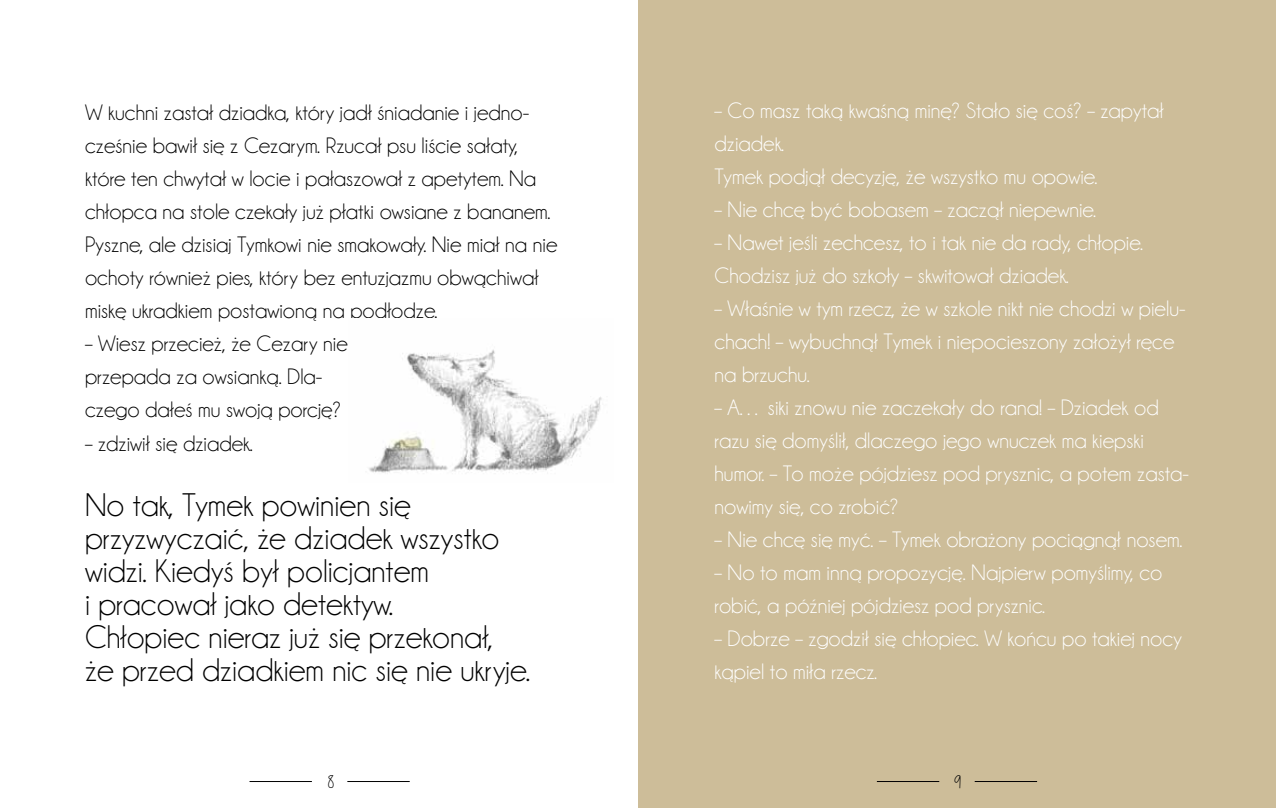
<style>
.page{position:relative;width:1276px;height:808px;background:#fff}
.page>*{position:absolute;margin:0;border:0;box-sizing:border-box;transform-origin:0 0}
.t1{font:33px/33px "Champagne&Limousines";color:#000}
.t2{font:22.5px/33px "Champagne&Limousines";color:#fff}
.t3{font:22.5px/33px "Champagne&Limousines";color:#000}
.t4{font:18px "Alittlesunshine";color:#000}
</style>
<div class="page">
<hr style="left:249px;top:781px;width:63px;height:1px;background:#000">
<hr style="left:347px;top:781px;width:63px;height:1px;background:#000">
<div style="left:638px;top:0;width:638px;height:808px;background:#cdbd99"></div>
<img style="left:369px;top:349px;width:233px;height:124px">
<hr style="left:877px;top:781px;width:62px;height:1px;background:#000">
<hr style="left:974px;top:781px;width:63px;height:1px;background:#000">
<p class="t3" style="left:85px;top:97px;width:474px">W kuchni zastał dziadka, który jadł śniadanie i jedno&shy;cześnie bawił się z Cezarym. Rzucał psu liście sałaty, które ten chwytał w locie i pałaszował z apetytem. Na chłopca na stole czekały już płatki owsiane z bananem.<br>Pyszne, ale dzisiaj Tymkowi nie smakowały. Nie miał na nie ochoty również pies, który bez entuzjazmu obwąchiwał miskę ukradkiem postawioną na podłodze.</p>
<p class="t3" style="left:85px;top:328px;width:264px">– Wiesz przecież, że Cezary nie przepada za owsianką. Dla&shy;czego dałeś mu swoją porcję?</p>
<p class="t3" style="left:85px;top:427px;width:169px">– zdziwił się dziadek.</p>
<h1 class="t1" style="left:85px;top:489px;width:446px">No tak, Tymek powinien się przyzwyczaić, że dziadek wszystko widzi. Kiedyś był policjantem<br>i pracował jako detektyw.<br>Chłopiec nieraz już się przekonał, że przed dziadkiem nic się nie ukryje.</h1>
<p class="t4" style="left:326px;top:772px;width:9px">8</p>
<p class="t2" style="left:714px;top:94px;width:450px">– Co masz taką kwaśną minę? Stało się coś? – zapytał dziadek.<br>Tymek podjął decyzję, że wszystko mu opowie.</p>
<p class="t2" style="left:714px;top:193px;width:383px">– Nie chcę być bobasem – zaczął niepewnie.</p>
<p class="t2" style="left:714px;top:226px;width:430px">– Nawet jeśli zechcesz, to i tak nie da rady, chłopie.<br>Chodzisz już do szkoły – skwitował dziadek.</p>
<p class="t2" style="left:714px;top:292px;width:472px">– Właśnie w tym rzecz, że w szkole nikt nie chodzi w pielu&shy;chach! – wybuchnął Tymek i niepocieszony założył ręce na brzuchu.</p>
<p class="t2" style="left:714px;top:391px;width:476px">– A… siki znowu nie zaczekały do rana! – Dziadek od razu się domyślił, dlaczego jego wnuczek ma kiepski humor. – To może pójdziesz pod prysznic, a potem zasta&shy;nowimy się, co zrobić?</p>
<p class="t2" style="left:714px;top:523px;width:469px">– Nie chcę się myć. – Tymek obrażony pociągnął nosem.</p>
<p class="t2" style="left:714px;top:556px;width:449px">– No to mam inną propozycję. Najpierw pomyślimy, co robić, a później pójdziesz pod prysznic.</p>
<p class="t2" style="left:714px;top:622px;width:469px">– Dobrze – zgodził się chłopiec. W końcu po takiej nocy kąpiel to miła rzecz.</p>
<p class="t4" style="left:953px;top:772px;width:9px">9</p>
</div>
